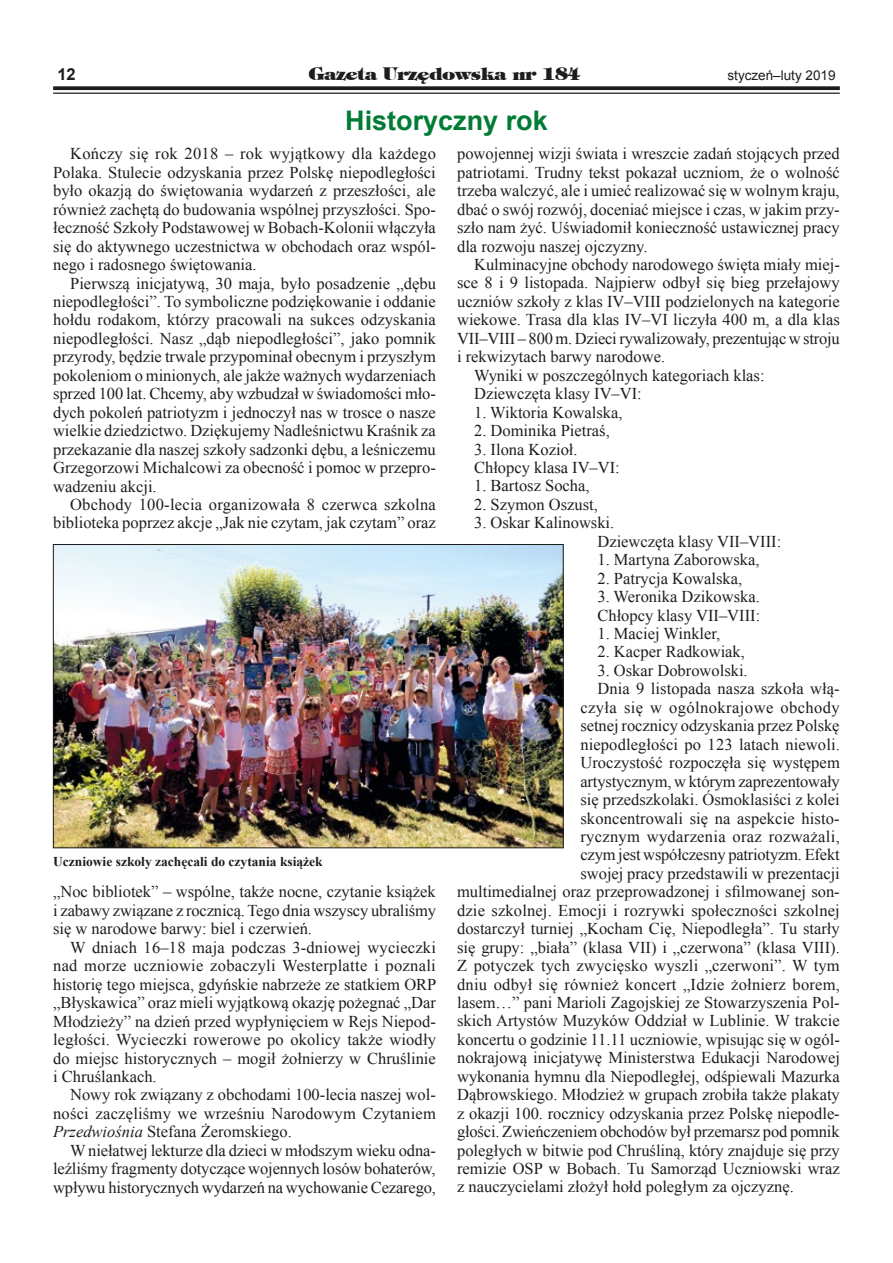
<style>
.page{position:relative;width:893px;height:1263px;background:#fff}
.page>*{position:absolute;margin:0;border:0;box-sizing:border-box;transform-origin:0 0}
.t1{font:700 27px "Arial";color:#007c34}
.t2{font:18px "Timpani Heavypl";color:#1d1d1b}
.t3{font:16.5px/18.5px "Times New Roman";color:#1d1d1b;text-align:justify}
.t4{font:16.5px "Times New Roman";letter-spacing:.02em;color:#1d1d1b}
.t5{font:16.5px "Times New Roman";letter-spacing:.025em;color:#1d1d1b}
.t6{font:700 16.5px "Arial";color:#1d1d1b}
.t7{font:700 13.5px "Times New Roman";color:#1d1d1b}
.t8{font:13.5px "Arial";color:#1d1d1b}
.s1{font-style:italic}
</style>
<div class="page">
<svg style="left:53px;top:86px;width:787px;height:4px;background:#2f2f2d"></svg>
<hr style="left:53px;top:93px;width:787px;height:1px;background:#1d1d1b">
<img style="left:55px;top:546px;width:506px;height:300px">
<div style="left:53px;top:544px;width:510px;height:304px;border:1px solid #1d1d1b"></div>
<p class="t6" style="left:57px;top:63px;width:20px">12</p>
<p class="t2" style="left:308px;top:61px;width:273px">Gazeta Urzêdowska nr 184</p>
<p class="t8" style="left:727px;top:66px;width:110px">styczeń–luty 2019</p>
<h1 class="t1" style="left:345px;top:103px;width:204px">Historyczny rok</h1>
<p class="t3" style="left:53px;top:144px;width:384px;text-indent:17px">Kończy się rok 2018 – rok wyjątkowy dla każdego Polaka. Stulecie odzyskania przez Polskę niepodległości było okazją do świętowania wydarzeń z przeszłości, ale również zachętą do budowania wspólnej przyszłości. Spo&shy;łeczność Szkoły Podstawowej w Bobach-Kolonii włączyła się do aktywnego uczestnictwa w obchodach oraz wspól&shy;nego i radosnego świętowania.</p>
<p class="t3" style="left:53px;top:274px;width:384px;text-indent:17px">Pierwszą inicjatywą, 30 maja, było posadzenie „dębu niepodległości”. To symboliczne podziękowanie i oddanie hołdu rodakom, którzy pracowali na sukces odzyskania niepodległości. Nasz „dąb niepodległości”, jako pomnik przyrody, będzie trwale przypominał obecnym i przyszłym pokoleniom o minionych, ale jakże ważnych wydarzeniach sprzed 100 lat. Chcemy, aby wzbudzał w świadomości mło&shy;dych pokoleń patriotyzm i jednoczył nas w trosce o nasze wielkie dziedzictwo. Dziękujemy Nadleśnictwu Kraśnik za przekazanie dla naszej szkoły sadzonki dębu, a leśniczemu Grzegorzowi Michalcowi za obecność i pomoc w przepro&shy;wadzeniu akcji.</p>
<p class="t3" style="left:53px;top:495px;width:384px;text-align:right">Obchody 100-lecia organizowała 8 czerwca szkolna biblioteka poprzez akcje „Jak nie czytam, jak czytam” oraz</p>
<p class="t7" style="left:53px;top:852px;width:271px">Uczniowie szkoły zachęcali do czytania książek</p>
<p class="t3" style="left:53px;top:882px;width:384px">„Noc bibliotek” – wspólne, także nocne, czytanie książek i zabawy związane z rocznicą. Tego dnia wszyscy ubraliśmy się w narodowe barwy: biel i czerwień.</p>
<p class="t3" style="left:53px;top:938px;width:385px;text-indent:17px">W dniach 16–18 maja podczas 3-dniowej wycieczki nad morze uczniowie zobaczyli Westerplatte i poznali historię tego miejsca, gdyńskie nabrzeże ze statkiem ORP „Błyskawica” oraz mieli wyjątkową okazję pożegnać „Dar Młodzieży” na dzień przed wypłynięciem w Rejs Niepod&shy;ległości. Wycieczki rowerowe po okolicy także wiodły do miejsc historycznych – mogił żołnierzy w Chruślinie i Chruślankach.</p>
<p class="t3" style="left:53px;top:1085px;width:384px;text-indent:17px">Nowy rok związany z obchodami 100-lecia naszej wol&shy;ności zaczęliśmy we wrześniu Narodowym Czytaniem <span class="s1">Przedwiośnia</span> Stefana Żeromskiego.</p>
<p class="t3" style="left:53px;top:1141px;width:384px;text-indent:17px">W niełatwej lekturze dla dzieci w młodszym wieku odna&shy;leźliśmy fragmenty dotyczące wojennych losów bohaterów, wpływu historycznych wydarzeń na wychowanie Cezarego,</p>
<p class="t3" style="left:457px;top:144px;width:384px">powojennej wizji świata i wreszcie zadań stojących przed patriotami. Trudny tekst pokazał uczniom, że o wolność trzeba walczyć, ale i umieć realizować się w wolnym kraju, dbać o swój rozwój, doceniać miejsce i czas, w jakim przy&shy;szło nam żyć. Uświadomił konieczność ustawicznej pracy dla rozwoju naszej ojczyzny.</p>
<p class="t3" style="left:474px;top:255px;width:367px">Kulminacyjne obchody narodowego święta miały miej-</p>
<p class="t3" style="left:457px;top:273px;width:384px">sce 8 i 9 listopada. Najpierw odbył się bieg przełajowy</p>
<p class="t3" style="left:457px;top:292px;width:384px">uczniów szkoły z klas IV–VIII podzielonych na kategorie</p>
<p class="t3" style="left:457px;top:310px;width:384px">wiekowe. Trasa dla klas IV–VI liczyła 400 m, a dla klas</p>
<p class="t3" style="left:457px;top:329px;width:384px">VII–VIII – 800 m. Dzieci rywalizowały, prezentując w stroju</p>
<p class="t3" style="left:457px;top:347px;width:210px">i rekwizytach barwy narodowe.</p>
<p class="t3" style="left:474px;top:366px;width:292px">Wyniki w poszczególnych kategoriach klas:</p>
<p class="t3" style="left:474px;top:384px;width:169px">Dziewczęta klasy IV–VI:</p>
<p class="t3" style="left:474px;top:403px;width:150px">1. Wiktoria Kowalska,</p>
<p class="t3" style="left:474px;top:421px;width:137px">2. Dominika Pietraś,</p>
<p class="t3" style="left:474px;top:439px;width:147px">3. Ilona Kozioł.<br>Chłopcy klasa IV–VI:</p>
<p class="t3" style="left:474px;top:476px;width:117px">1. Bartosz Socha,</p>
<p class="t3" style="left:474px;top:495px;width:125px">2. Szymon Oszust,</p>
<p class="t3" style="left:597px;top:513px;width:185px;text-indent:-123px">3. Oskar Kalinowski.<br>Dziewczęta klasy VII–VIII:</p>
<p class="t3" style="left:597px;top:550px;width:164px">1. Martyna Zaborowska,</p>
<p class="t3" style="left:597px;top:569px;width:146px">2. Patrycja Kowalska,</p>
<p class="t3" style="left:597px;top:587px;width:164px">3. Weronika Dzikowska.<br>Chłopcy klasy VII–VIII:</p>
<p class="t3" style="left:597px;top:624px;width:125px">1. Maciej Winkler,</p>
<p class="t3" style="left:597px;top:642px;width:149px">2. Kacper Radkowiak,</p>
<p class="t3" style="left:597px;top:661px;width:152px">3. Oskar Dobrowolski.</p>
<p class="t3" style="left:597px;top:679px;width:244px">Dnia 9 listopada nasza szkoła włą-</p>
<p class="t5" style="left:580px;top:696px;width:261px">czyła się w ogólnokrajowe obchody</p>
<p class="t3" style="left:580px;top:716px;width:261px">setnej rocznicy odzyskania przez Polskę</p>
<p class="t3" style="left:580px;top:735px;width:261px">niepodległości po 123 latach niewoli.</p>
<p class="t3" style="left:580px;top:753px;width:261px">Uroczystość rozpoczęła się występem</p>
<p class="t3" style="left:580px;top:772px;width:261px">artystycznym, w którym zaprezentowały</p>
<p class="t3" style="left:580px;top:790px;width:261px">się przedszkolaki. Ósmoklasiści z kolei</p>
<p class="t3" style="left:580px;top:808px;width:261px">skoncentrowali się na aspekcie histo-</p>
<p class="t4" style="left:580px;top:825px;width:261px">rycznym wydarzenia oraz rozważali,</p>
<p class="t3" style="left:580px;top:845px;width:261px">czym jest współczesny patriotyzm. Efekt</p>
<p class="t3" style="left:580px;top:864px;width:261px">swojej pracy przedstawili w prezentacji</p>
<p class="t3" style="left:457px;top:882px;width:384px">multimedialnej oraz przeprowadzonej i sfilmowanej son-</p>
<p class="t3" style="left:457px;top:901px;width:384px">dzie szkolnej. Emocji i rozrywki społeczności szkolnej</p>
<p class="t3" style="left:457px;top:919px;width:384px">dostarczył turniej „Kocham Cię, Niepodległa”. Tu starły</p>
<p class="t3" style="left:457px;top:938px;width:384px">się grupy: „biała” (klasa VII) i „czerwona” (klasa VIII).</p>
<p class="t3" style="left:457px;top:956px;width:384px">Z potyczek tych zwycięsko wyszli „czerwoni”. W tym</p>
<p class="t3" style="left:457px;top:974px;width:384px">dniu odbył się również koncert „Idzie żołnierz borem,</p>
<p class="t3" style="left:457px;top:993px;width:384px">lasem…” pani Marioli Zagojskiej ze Stowarzyszenia Pol-</p>
<p class="t3" style="left:457px;top:1011px;width:384px">skich Artystów Muzyków Oddział w Lublinie. W trakcie</p>
<p class="t3" style="left:457px;top:1030px;width:384px">koncertu o godzinie 11.11 uczniowie, wpisując się w ogól-</p>
<p class="t3" style="left:457px;top:1048px;width:384px">nokrajową inicjatywę Ministerstwa Edukacji Narodowej</p>
<p class="t3" style="left:457px;top:1067px;width:384px">wykonania hymnu dla Niepodległej, odśpiewali Mazurka</p>
<p class="t3" style="left:457px;top:1085px;width:384px">Dąbrowskiego. Młodzież w grupach zrobiła także plakaty</p>
<p class="t3" style="left:457px;top:1104px;width:384px">z okazji 100. rocznicy odzyskania przez Polskę niepodle-</p>
<p class="t3" style="left:457px;top:1122px;width:384px">głości. Zwieńczeniem obchodów był przemarsz pod pomnik</p>
<p class="t3" style="left:457px;top:1140px;width:384px">poległych w bitwie pod Chruśliną, który znajduje się przy</p>
<p class="t3" style="left:457px;top:1159px;width:384px">remizie OSP w Bobach. Tu Samorząd Uczniowski wraz</p>
<p class="t3" style="left:457px;top:1177px;width:338px">z nauczycielami złożył hołd poległym za ojczyznę.</p>
</div>
